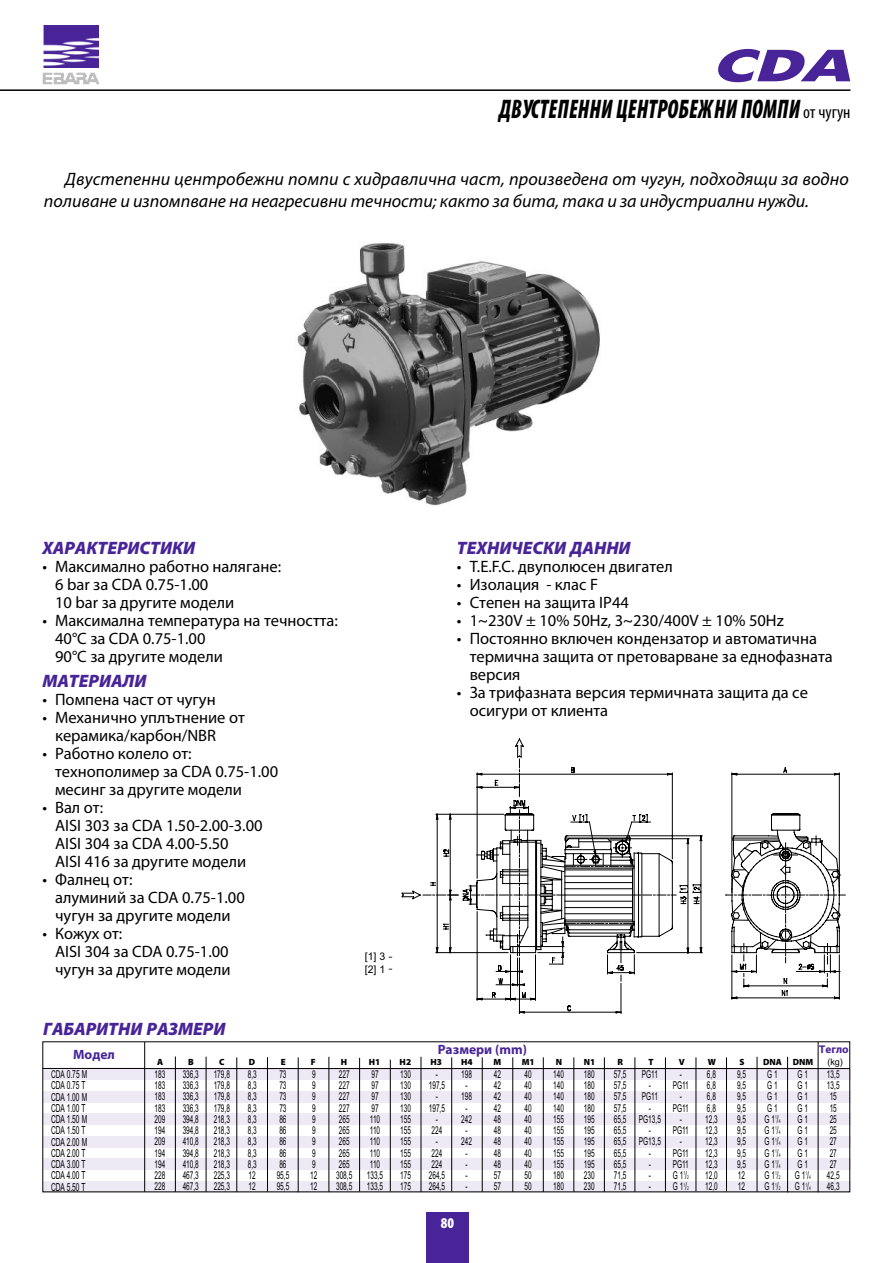
<style>
.page{position:relative;width:893px;height:1263px;background:#fff}
.page>*{position:absolute;margin:0;border:0;box-sizing:border-box;transform-origin:0 0}
.t1{font:italic 45px "Futuris XC";color:#482498;scale:1.5 1}
.t2{font:italic 900 condensed 27px "Myriad Pro";letter-spacing:.01em;color:#000;scale:.8 1}
.t3{font:italic 18px/21.6px "Myriad Pro";letter-spacing:.005em;color:#000}
.t4{font:italic 900 18px "Myriad Pro";color:#482498}
.t5{font:16.5px/18px "Myriad Pro";color:#000}
.t6{font:900 condensed 15px "Myriad Pro";color:#fff}
.t7{font:700 13.5px "Myriad Pro";color:#482498}
.t8{font:700 11.25px "Myriad Pro";color:#482498}
.t9{font:11.1px/11.2px "Arial";color:#000;scale:.6 1}
.t10{font:10.8px/11.2px "Arial";color:#000;text-align:justify;scale:.6 1}
.t11{font:10.5px/12.6px "Arial";color:#000}
.t12{font:900 9px "Myriad Pro";color:#000}
.t13{font:9px "Arial";color:#000}
.s1{font-weight:400;font-style:normal;font-size:18px}
.s2{font-size:10.8px}
.s3{font-size:5.25px}
</style>
<div class="page">
<div style="left:426px;top:1212px;width:43px;height:51px;background:#482498"></div>
<hr style="left:0;top:89px;width:850px;height:2px;background:#000">
<img style="left:43px;top:26px;width:55px;height:42px">
<img style="left:42px;top:72px;width:58px;height:13px">
<img style="left:297px;top:243px;width:303px;height:263px">
<div style="left:43px;top:1068px;width:807px;height:12px;background:#ede9f5"></div>
<div style="left:43px;top:1091px;width:807px;height:11px;background:#ede9f5"></div>
<div style="left:43px;top:1113px;width:807px;height:12px;background:#ede9f5"></div>
<div style="left:43px;top:1136px;width:807px;height:11px;background:#ede9f5"></div>
<div style="left:43px;top:1158px;width:807px;height:12px;background:#ede9f5"></div>
<div style="left:43px;top:1181px;width:807px;height:11px;background:#ede9f5"></div>
<hr style="left:144px;top:1042px;width:1px;height:150px;background:#000">
<hr style="left:175px;top:1056px;width:1px;height:136px;background:#000">
<hr style="left:206px;top:1057px;width:1px;height:135px;background:#000">
<hr style="left:236px;top:1057px;width:1px;height:135px;background:#000">
<hr style="left:267px;top:1057px;width:1px;height:135px;background:#000">
<hr style="left:298px;top:1057px;width:1px;height:135px;background:#000">
<hr style="left:329px;top:1057px;width:1px;height:135px;background:#000">
<hr style="left:359px;top:1058px;width:1px;height:133px;background:#000">
<hr style="left:390px;top:1059px;width:1px;height:132px;background:#000">
<hr style="left:421px;top:1057px;width:1px;height:135px;background:#000">
<hr style="left:451px;top:1057px;width:1px;height:134px;background:#000">
<hr style="left:482px;top:1057px;width:1px;height:135px;background:#000">
<hr style="left:512px;top:1057px;width:1px;height:135px;background:#000">
<hr style="left:543px;top:1057px;width:1px;height:135px;background:#000">
<hr style="left:574px;top:1057px;width:1px;height:135px;background:#000">
<hr style="left:604px;top:1057px;width:1px;height:135px;background:#000">
<hr style="left:635px;top:1057px;width:1px;height:135px;background:#000">
<hr style="left:665px;top:1057px;width:1px;height:135px;background:#000">
<hr style="left:696px;top:1057px;width:1px;height:134px;background:#000">
<hr style="left:726px;top:1057px;width:1px;height:134px;background:#000">
<hr style="left:757px;top:1057px;width:1px;height:135px;background:#000">
<hr style="left:787px;top:1057px;width:1px;height:135px;background:#000">
<hr style="left:818px;top:1042px;width:1px;height:150px;background:#000">
<hr style="left:43px;top:1068px;width:102px;height:1px;background:#000">
<hr style="left:145px;top:1068px;width:705px;height:1px;background:#000">
<svg style="left:401px;top:738px;width:439px;height:276px"></svg>
<h1 class="t1" style="left:712px;top:39px;width:94px">CDA</h1>
<h2 class="t2" style="left:499px;top:100px;width:441px">ДВУСТЕПЕННИ ЦЕНТРОБЕЖНИ ПОМПИ <span class="s1">отчугун</span></h2>
<h3 class="t3" style="left:44px;top:170px;width:806px;text-indent:21px">Двустепенни центробежни помпи с хидравлична част, произведена от чугун, подходящи за водно поливане и изпомпване на неагресивни течности; както за бита, така и за индустриални нужди.</h3>
<h3 class="t4" style="left:42px;top:541px;width:155px">ХАРАКТЕРИСТИКИ</h3>
<h3 class="t5" style="left:55px;top:559px;width:228px;text-indent:-13px">• Максимално работно налягане:<br>6 bar за CDA 0.75-1.00<br>10 bar за другите модели</h3>
<h3 class="t5" style="left:55px;top:613px;width:284px;text-indent:-13px">• Максимална температура на течността:<br>40°C за CDA 0.75-1.00<br>90°C за другите модели</h3>
<h3 class="t4" style="left:42px;top:674px;width:106px">МАТЕРИАЛИ</h3>
<h3 class="t5" style="left:42px;top:692px;width:175px">• Помпена част от чугун</h3>
<h3 class="t5" style="left:55px;top:710px;width:191px;text-indent:-13px">• Механично уплътнение от керамика/карбон/NBR</h3>
<h3 class="t5" style="left:55px;top:746px;width:225px;text-indent:-13px">• Работно колело от: технополимер за CDA 0.75-1.00 месинг за другите модели</h3>
<h3 class="t5" style="left:55px;top:800px;width:209px;text-indent:-13px">• Вал от:<br>AISI 303 за CDA 1.50-2.00-3.00<br>AISI 304 за CDA 4.00-5.50<br>AISI 416 за другите модели</h3>
<h3 class="t5" style="left:55px;top:872px;width:191px;text-indent:-13px">• Фалнец от:<br>алуминий за CDA 0.75-1.00 чугун за другите модели</h3>
<h3 class="t5" style="left:55px;top:926px;width:177px;text-indent:-13px">• Кожух от:<br>AISI 304 за CDA 0.75-1.00 чугун за другите модели</h3>
<p class="t11" style="left:365px;top:950px;width:29px">[1] 3 ˜ [2] 1 ˜</p>
<h3 class="t4" style="left:457px;top:541px;width:175px">ТЕХНИЧЕСКИ ДАННИ</h3>
<h3 class="t5" style="left:457px;top:559px;width:217px">• T.E.F.C. двуполюсен двигател</h3>
<h3 class="t5" style="left:457px;top:577px;width:143px">• Изолация - клас F</h3>
<h3 class="t5" style="left:457px;top:595px;width:173px">• Степен на защита IP44</h3>
<h3 class="t5" style="left:457px;top:613px;width:328px">• 1~230V ± 10% 50Hz, 3~230/400V ± 10% 50Hz</h3>
<h3 class="t5" style="left:470px;top:631px;width:365px;text-indent:-13px">• Постоянно включен кондензатор и автоматична термична защита от претоварване за еднофазната версия</h3>
<h3 class="t5" style="left:470px;top:685px;width:340px;text-indent:-13px">• За трифазната версия термичната защита да се осигури от клиента</h3>
<h3 class="t4" style="left:43px;top:1022px;width:184px">ГАБАРИТНИ РАЗМЕРИ</h3>
<p class="t7" style="left:73px;top:1049px;width:43px">Модел</p>
<p class="t7" style="left:438px;top:1045px;width:91px">Размери (mm)</p>
<p class="t9" style="left:51px;top:1069px;width:62px"><span class="s2">CDA</span> 0.75 M<br>CDA 0.75 T<br>CDA 1.00 M<br>CDA 1.00 T<br>CDA 1.50 M<br>CDA 1.50 T<br>CDA 2.00 M<br>CDA 2.00 T<br>CDA 3.00 T<br>CDA 4.00 T<br>CDA 5.50 T</p>
<p class="t10" style="left:155px;top:1068px;width:20px">183<br>183<br>183<br>183<br>209<br>194<br>209<br>194<br>194<br>228<br>228</p>
<p class="t10" style="left:183px;top:1068px;width:29px">336,3<br>336,3<br>336,3<br>336,3<br>394,8<br>394,8<br>410,8<br>394,8<br>410,8<br>467,3<br>467,3</p>
<p class="t10" style="left:214px;top:1068px;width:29px">179,8<br>179,8<br>179,8<br>179,8<br>218,3<br>218,3<br>218,3<br>218,3<br>218,3<br>225,3<br>225,3</p>
<p class="t10" style="left:248px;top:1068px;width:17px">8,3<br>8,3<br>8,3<br>8,3<br>8,3<br>8,3<br>8,3<br>8,3<br>8,3<br>12<br>12</p>
<p class="t10" style="left:277px;top:1068px;width:23px;text-align:left">73<br>73<br>73<br>73<br>86<br>86<br>86<br>86<br>86<br>95,5<br>95,5</p>
<p class="t10" style="left:310px;top:1068px;width:14px;text-align:left">9<br>9<br>9<br>9<br>9<br>9<br>9<br>9<br>9<br>12<br>12</p>
<p class="t10" style="left:336px;top:1068px;width:29px;text-align:left">227<br>227<br>227<br>227<br>265<br>265<br>265<br>265<br>265<br>308,5<br>308,5</p>
<p class="t10" style="left:367px;top:1068px;width:29px;text-align:center">97<br>97<br>97<br>97<br>110<br>110<br>110<br>110<br>110<br>133,5<br>133,5</p>
<p class="t10" style="left:400px;top:1068px;width:20px">130<br>130<br>130<br>130<br>155<br>155<br>155<br>155<br>155<br>175<br>175</p>
<p class="t10" style="left:429px;top:1068px;width:29px;text-align:center">-<br>197,5 -<br>197,5 -<br>224<br>-<br>224<br>224<br>264,5<br>264,5</p>
<p class="t10" style="left:461px;top:1068px;width:20px;text-align:center">198 -<br>198 -<br>242 -<br>242 -<br>-<br>-<br>-</p>
<p class="t10" style="left:494px;top:1068px;width:14px">42<br>42<br>42<br>42<br>48<br>48<br>48<br>48<br>48<br>57<br>57</p>
<p class="t10" style="left:525px;top:1068px;width:14px">40<br>40<br>40<br>40<br>40<br>40<br>40<br>40<br>40<br>50<br>50</p>
<p class="t10" style="left:553px;top:1068px;width:20px">140<br>140<br>140<br>140<br>155<br>155<br>155<br>155<br>155<br>180<br>180</p>
<p class="t10" style="left:584px;top:1068px;width:20px">180<br>180<br>180<br>180<br>195<br>195<br>195<br>195<br>195<br>230<br>230</p>
<p class="t10" style="left:614px;top:1068px;width:23px">57,5<br>57,5<br>57,5<br>57,5<br>65,5<br>65,5<br>65,5<br>65,5<br>65,5<br>71,5<br>71,5</p>
<p class="t10" style="left:639px;top:1068px;width:38px;text-align:center">PG11<br>-<br>PG11<br>-<br>PG13,5 -<br>PG13,5 -<br>-<br>-<br>-</p>
<p class="t10" style="left:673px;top:1068px;width:28px;text-align:center">-<br>PG11 -<br>PG11 -<br>PG11 -<br>PG11<br>PG11<br>G 1<sup>1</sup>/<span class="s3">2<br></span>G 1<sup>1</sup>/<span class="s3">2</span></p>
<p class="t10" style="left:705px;top:1068px;width:23px;text-align:left">6,8<br>6,8<br>6,8<br>6,8<br>12,3<br>12,3<br>12,3<br>12,3<br>12,3<br>12,0<br>12,0</p>
<p class="t10" style="left:737px;top:1068px;width:17px">9,5<br>9,5<br>9,5<br>9,5<br>9,5<br>9,5<br>9,5<br>9,5<br>9,5<br>12<br>12</p>
<p class="t10" style="left:764px;top:1068px;width:28px;text-align:left">G 1<br>G 1<br>G 1<br>G 1<br>G 1<sup>1</sup>/<span class="s3">4<br></span>G 1<sup>1</sup>/<span class="s3">4<br></span>G 1<sup>1</sup>/<span class="s3">4<br></span>G 1<sup>1</sup>/<span class="s3">4<br></span>G 1<sup>1</sup>/<span class="s3">4<br></span>G 1<sup>1</sup>/<span class="s3">2<br></span>G 1<sup>1</sup>/<span class="s3">2</span></p>
<p class="t10" style="left:795px;top:1068px;width:28px;text-align:left">G 1<br>G 1<br>G 1<br>G 1<br>G 1<br>G 1<br>G 1<br>G 1<br>G 1<br>G 1<sup>1</sup>/<span class="s3">4<br></span>G 1<sup>1</sup>/<span class="s3">4</span></p>
<p class="t10" style="left:827px;top:1068px;width:23px;text-align:left">13,5<br>13,5<br>15<br>15<br>25<br>25<br>27<br>27<br>27<br>42,5<br>46,3</p>
<p class="t8" style="left:819px;top:1045px;width:31px">Тегло</p>
<p class="t13" style="left:827px;top:1057px;width:17px">(kg)</p>
<p class="t12" style="left:157px;top:1059px;width:8px">A</p>
<p class="t12" style="left:188px;top:1059px;width:7px">B</p>
<p class="t12" style="left:219px;top:1059px;width:7px">C</p>
<p class="t12" style="left:249px;top:1059px;width:8px">D</p>
<p class="t12" style="left:281px;top:1059px;width:6px">E</p>
<p class="t12" style="left:311px;top:1059px;width:6px">F</p>
<p class="t12" style="left:341px;top:1059px;width:8px">H</p>
<p class="t12" style="left:369px;top:1059px;width:13px">H1</p>
<p class="t12" style="left:400px;top:1059px;width:13px">H2</p>
<p class="t12" style="left:430px;top:1059px;width:13px">H3</p>
<p class="t12" style="left:461px;top:1059px;width:13px">H4</p>
<p class="t12" style="left:494px;top:1059px;width:9px">M</p>
<p class="t12" style="left:522px;top:1059px;width:14px">M1</p>
<p class="t12" style="left:556px;top:1059px;width:8px">N</p>
<p class="t12" style="left:584px;top:1059px;width:13px">N1</p>
<p class="t12" style="left:617px;top:1059px;width:7px">R</p>
<p class="t12" style="left:648px;top:1059px;width:7px">T</p>
<p class="t12" style="left:679px;top:1059px;width:8px">V</p>
<p class="t12" style="left:708px;top:1059px;width:10px">W</p>
<p class="t12" style="left:739px;top:1059px;width:7px">S</p>
<p class="t12" style="left:763px;top:1059px;width:52px">DNA DNM</p>
<h3 class="t6" style="left:441px;top:1217px;width:15px">80</h3>
</div>
